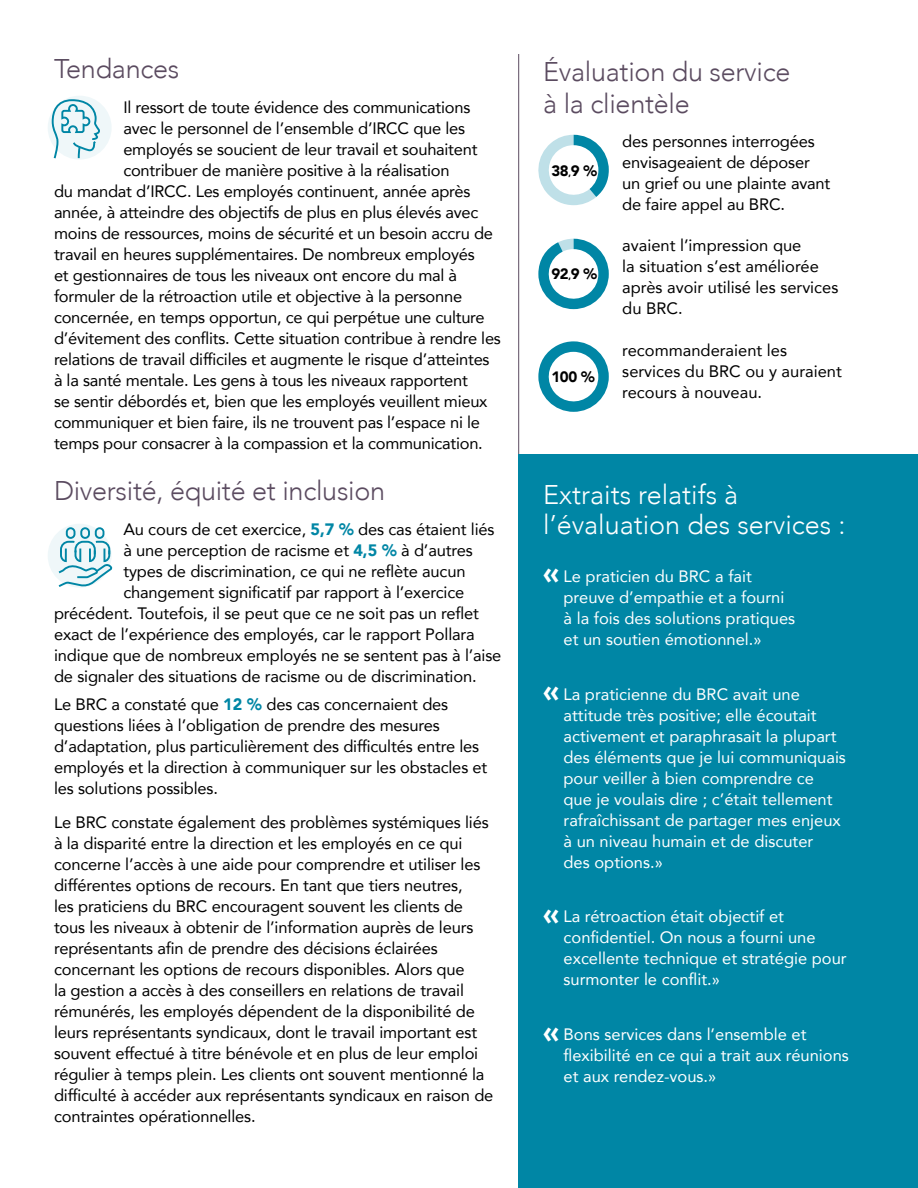
<style>
.page{position:relative;width:918px;height:1188px;background:#fff}
.page>*{position:absolute;margin:0;border:0;box-sizing:border-box;transform-origin:0 0}
.t1{font:300 27px/31.5px "Avenir";letter-spacing:-.01em;color:#5b4b60}
.t2{font:300 27px/30px "Avenir";color:#fff}
.t3{font:16.5px/21px "Avenir";letter-spacing:-.01em;color:#000}
.t4{font:16.5px/21px "Avenir";color:#fff}
.t5{font:900 15px "Avenir";letter-spacing:-.025em;color:#000}
.s1{font-weight:900;color:#0086a5}
.s2{font-size:9px}
.s3{font-weight:900;font-size:30px}
</style>
<div class="page">
<hr style="left:518px;top:54px;width:1px;height:1134px;background:#5b4b60">
<div style="left:48px;top:524px;width:64px;height:64px;background:#eff7f9;border-radius:50%"></div>
<div style="left:48px;top:96px;width:64px;height:64px;background:#eff7f9;border-radius:50%"></div>
<div style="left:518px;top:455px;width:400px;height:733px;background:#0086a5"></div>
<svg style="left:538px;top:135px;width:71px;height:70px"></svg>
<svg style="left:538px;top:239px;width:71px;height:70px"></svg>
<svg style="left:538px;top:341px;width:71px;height:71px"></svg>
<div style="left:80px;top:527px;width:10px;height:12px;border:2px solid #0086a5;border-radius:4px"></div>
<div style="left:95px;top:527px;width:9px;height:12px;border:2px solid #0086a5;border-radius:4px"></div>
<div style="left:66px;top:527px;width:9px;height:12px;border:2px solid #0086a5;border-radius:4px"></div>
<svg style="left:58px;top:540px;width:55px;height:48px"></svg>
<svg style="left:52px;top:98px;width:50px;height:62px"></svg>
<h1 class="t1" style="left:54px;top:53px;width:127px">Tendances</h1>
<p class="t3" style="left:123px;top:96px;width:348px">Il ressort de toute évidence des communications</p>
<p class="t3" style="left:123px;top:117px;width:343px">avec le personnel de l’ensemble d’IRCC que les</p>
<p class="t3" style="left:123px;top:138px;width:356px">employés se soucient de leur travail et souhaitent</p>
<p class="t3" style="left:123px;top:159px;width:328px">contribuer de manière positive à la réalisation</p>
<p class="t3" style="left:54px;top:180px;width:418px">du mandat d’IRCC. Les employés continuent, année après</p>
<p class="t3" style="left:54px;top:201px;width:426px">année, à atteindre des objectifs de plus en plus élevés avec</p>
<p class="t3" style="left:54px;top:222px;width:441px">moins de ressources, moins de sécurité et un besoin accru de</p>
<p class="t3" style="left:54px;top:243px;width:422px">travail en heures supplémentaires. De nombreux employés</p>
<p class="t3" style="left:54px;top:264px;width:405px">et gestionnaires de tous les niveaux ont encore du mal à</p>
<p class="t3" style="left:54px;top:285px;width:410px">formuler de la rétroaction utile et objective à la personne</p>
<p class="t3" style="left:54px;top:306px;width:432px">concernée, en temps opportun, ce qui perpétue une culture</p>
<p class="t3" style="left:54px;top:327px;width:448px">d’évitement des conflits. Cette situation contribue à rendre les</p>
<p class="t3" style="left:54px;top:348px;width:437px">relations de travail difficiles et augmente le risque d’atteintes</p>
<p class="t3" style="left:54px;top:369px;width:415px">à la santé mentale. Les gens à tous les niveaux rapportent</p>
<p class="t3" style="left:54px;top:390px;width:435px">se sentir débordés et, bien que les employés veuillent mieux</p>
<p class="t3" style="left:54px;top:411px;width:427px">communiquer et bien faire, ils ne trouvent pas l’espace ni le</p>
<p class="t3" style="left:54px;top:432px;width:430px">temps pour consacrer à la compassion et la communication.</p>
<h1 class="t1" style="left:54px;top:475px;width:333px">Diversité, équité et inclusion</h1>
<p class="t3" style="left:123px;top:518px;width:373px">Au cours de cet exercice, <span class="s1">5,7 %</span> des cas étaient liés</p>
<p class="t3" style="left:123px;top:539px;width:351px">à une perception de racisme et <span class="s1">4,5 %</span> à d’autres</p>
<p class="t3" style="left:123px;top:560px;width:344px">types de discrimination, ce qui ne reflète aucun</p>
<p class="t3" style="left:123px;top:581px;width:342px">changement significatif par rapport à l’exercice</p>
<p class="t3" style="left:54px;top:602px;width:427px">précédent. Toutefois, il se peut que ce ne soit pas un reflet</p>
<p class="t3" style="left:54px;top:623px;width:422px">exact de l’expérience des employés, car le rapport Pollara</p>
<p class="t3" style="left:54px;top:644px;width:449px">indique que de nombreux employés ne se sentent pas à l’aise</p>
<p class="t3" style="left:54px;top:665px;width:424px">de signaler des situations de racisme ou de discrimination.</p>
<p class="t3" style="left:54px;top:693px;width:435px">Le BRC a constaté que <span class="s1">12 %</span> des cas concernaient des questions liées à l’obligation de prendre des mesures d’adaptation, plus particulièrement des difficultés entre les employés et la direction à communiquer sur les obstacles et les solutions possibles.</p>
<p class="t3" style="left:54px;top:811px;width:441px">Le BRC constate également des problèmes systémiques liés à la disparité entre la direction et les employés en ce qui concerne l’accès à une aide pour comprendre et utiliser les différentes options de recours. En tant que tiers neutres,<br>les praticiens du BRC encouragent souvent les clients de tous les niveaux à obtenir de l’information auprès de leurs représentants afin de prendre des décisions éclairées concernant les options de recours disponibles. Alors que<br>la gestion a accès à des conseillers en relations de travail rémunérés, les employés dépendent de la disponibilité de leurs représentants syndicaux, dont le travail important est souvent effectué à titre bénévole et en plus de leur emploi régulier à temps plein. Les clients ont souvent mentionné la difficulté à accéder aux représentants syndicaux en raison de contraintes opérationnelles.</p>
<h1 class="t1" style="left:543px;top:56px;width:249px">Évaluation du service à la clientèle</h1>
<p class="t3" style="left:622px;top:130px;width:210px">des personnes interrogées envisageaient de déposer un grief ou une plainte avant de faire appel au BRC.</p>
<p class="t3" style="left:622px;top:235px;width:218px">avaient l’impression que<br>la situation s’est améliorée après avoir utilisé les services du BRC.</p>
<p class="t3" style="left:622px;top:339px;width:221px">recommanderaient les services du BRC ou y auraient recours à nouveau.</p>
<p class="t5" style="left:551px;top:158px;width:47px">38<span class="s2">,</span>9 %</p>
<p class="t5" style="left:551px;top:261px;width:47px">92<span class="s2">,</span>9 %</p>
<p class="t5" style="left:551px;top:364px;width:45px">100 %</p>
<h1 class="t2" style="left:543px;top:479px;width:304px">Extraits relatifs à l’évaluation des services :</h1>
<p class="t4" style="left:564px;top:565px;width:233px;text-indent:-20px"><span class="s3">«</span> Le praticien du BRC a fait preuve d’empathie et a fourni à la fois des solutions pratiques et un soutien émotionnel.»</p>
<p class="t4" style="left:564px;top:683px;width:284px;text-indent:-20px"><span class="s3">«</span> La praticienne du BRC avait une attitude très positive; elle écoutait activement et paraphrasait la plupart des éléments que je lui communiquais pour veiller à bien comprendre ce que je voulais dire ; c’était tellement rafraîchissant de partager mes enjeux à un niveau humain et de discuter<br>des options.»</p>
<p class="t4" style="left:564px;top:906px;width:285px;text-indent:-20px"><span class="s3">«</span> La rétroaction était objectif et confidentiel. On nous a fourni une excellente technique et stratégie pour surmonter le conflit.»</p>
<p class="t4" style="left:564px;top:1023px;width:287px;text-indent:-20px"><span class="s3">«</span> Bons services dans l’ensemble et flexibilité en ce qui a trait aux réunions et aux rendez-vous.»</p>
</div>
